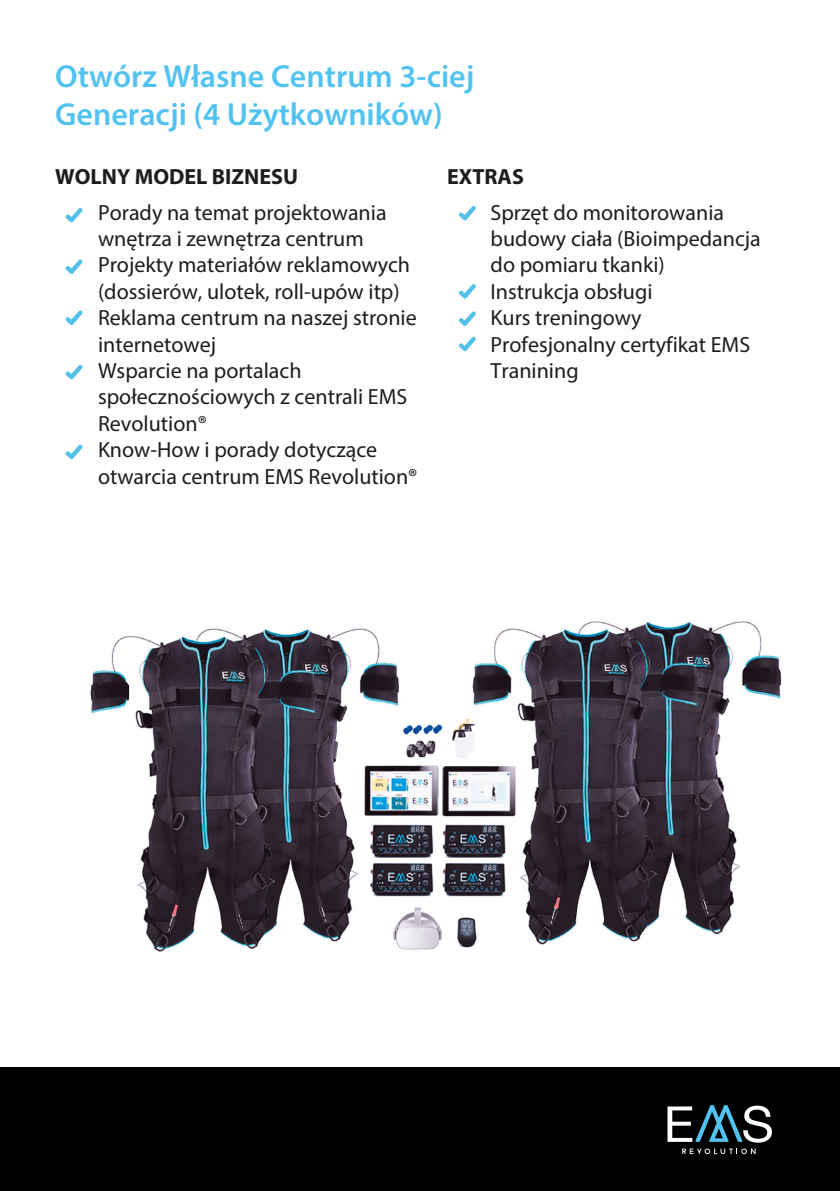
<style>
.page{position:relative;width:840px;height:1191px;background:#fff}
.page>*{position:absolute;margin:0;border:0;box-sizing:border-box;transform-origin:0 0}
.t1{font:600 32px/38.4px "Myriad Pro";color:#52c3f1}
.t2{font:22px/26.4px "Myriad Pro";color:#1d1d1b}
.t3{font:700 22px "Myriad Pro";color:#1d1d1b}
</style>
<div class="page">
<div style="left:0;top:1067px;width:839px;height:124px;background:#000"></div>
<svg style="left:667px;top:1105px;width:104px;height:37px"></svg>
<svg style="left:682px;top:1148px;width:73px;height:6px"></svg>
<img style="left:90px;top:621px;width:692px;height:331px">
<svg style="left:65px;top:208px;width:17px;height:14px"></svg>
<svg style="left:458px;top:206px;width:17px;height:14px"></svg>
<svg style="left:458px;top:284px;width:17px;height:15px"></svg>
<svg style="left:458px;top:311px;width:17px;height:15px"></svg>
<svg style="left:458px;top:337px;width:17px;height:14px"></svg>
<svg style="left:65px;top:259px;width:17px;height:15px"></svg>
<svg style="left:65px;top:310px;width:17px;height:15px"></svg>
<svg style="left:65px;top:365px;width:17px;height:14px"></svg>
<svg style="left:65px;top:444px;width:17px;height:15px"></svg>
<h1 class="t1" style="left:55px;top:56px;width:420px">Otwórz Własne Centrum 3-ciej<br>Generacji (4 Użytkowników)</h1>
<p class="t3" style="left:55px;top:162px;width:244px">WOLNY MODEL BIZNESU</p>
<p class="t3" style="left:447px;top:162px;width:78px">EXTRAS</p>
<p class="t2" style="left:98px;top:199px;width:321px">Porady na temat projektowania wnętrza i zewnętrza centrum<br>Projekty materiałów reklamowych (dossierów, ulotek, roll-upów itp)<br>Reklama centrum na naszej stronie internetowej<br>Wsparcie na portalach społecznościowych z centrali EMS<br>Revolution®<br>Know-How i porady dotyczące otwarcia centrum EMS Revolution®</p>
<p class="t2" style="left:490px;top:199px;width:272px">Sprzęt do monitorowania budowy ciała (Bioimpedancja do pomiaru tkanki)<br>Instrukcja obsługi<br>Kurs treningowy<br>Profesjonalny certyfikat EMS<br>Tranining</p>
</div>
